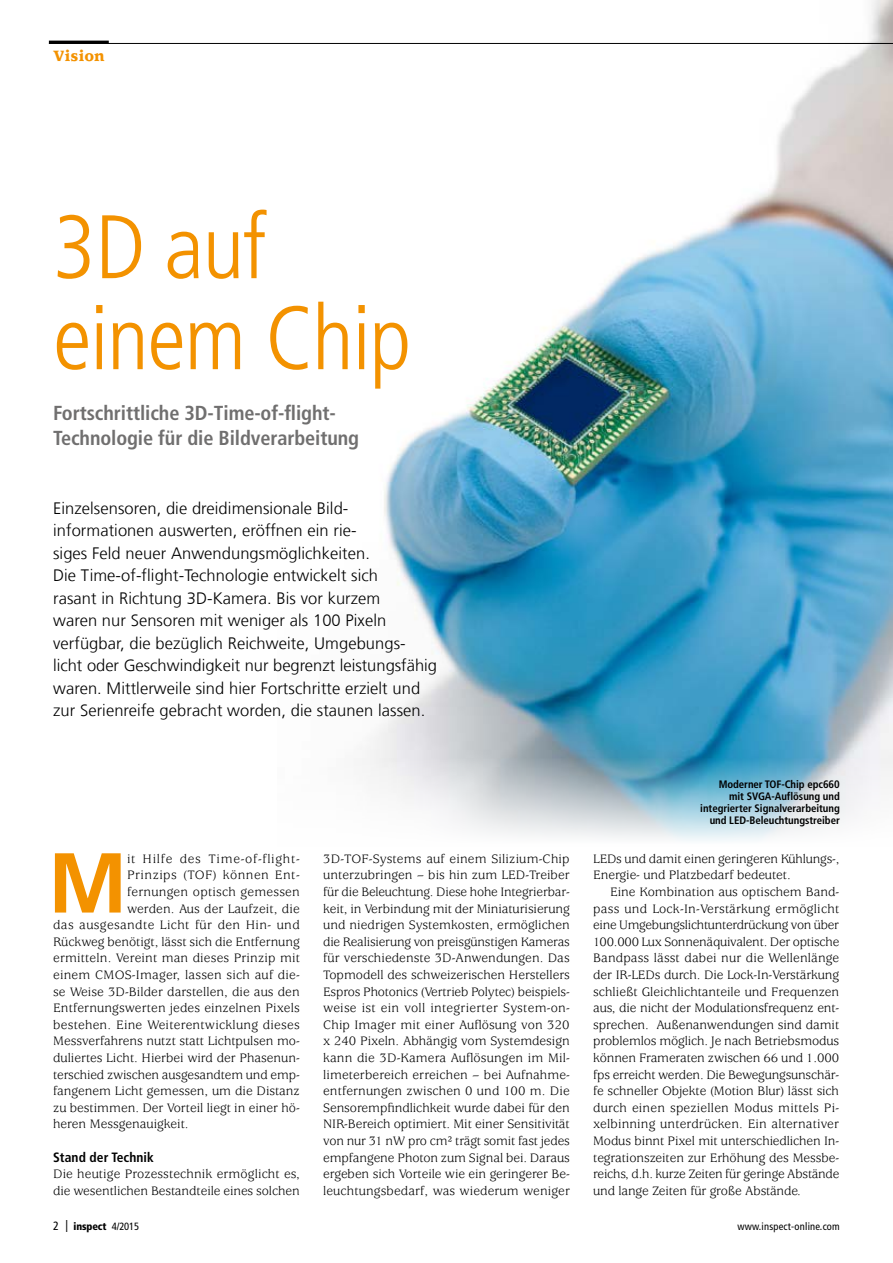
<style>
.page{position:relative;width:893px;height:1263px;background:#fff}
.page>*{position:absolute;margin:0;border:0;box-sizing:border-box;transform-origin:0 0}
.t1{font:300 condensed 90px/91.1px "Frutiger LT Com";letter-spacing:-.015em;color:#f39200}
.t2{font:700 84.9px "Frutiger LT Com";color:#f39200}
.t3{font:700 condensed 20.25px/25.5px "Frutiger LT Com";letter-spacing:-.005em;color:#706f6f}
.t4{font:300 16.5px/22.5px "Frutiger LT Com";letter-spacing:.005em;color:#000}
.t5{font:900 16.5px "Usherwood Std";letter-spacing:.01em;color:#f39200}
.t6{font:13.5px/16.6px "Usherwood Std";color:#000;text-align:justify}
.t7{font:13.5px "Usherwood Std";letter-spacing:.02em;color:#000}
.t8{font:13.5px "Usherwood Std";letter-spacing:.03em;color:#000}
.t9{font:13.5px "Usherwood Std";letter-spacing:.055em;color:#000}
.t10{font:13.5px "Usherwood Std";letter-spacing:.035em;color:#000}
.t11{font:700 condensed 13.5px "Frutiger LT Com";letter-spacing:.005em;color:#000}
.t12{font:700 condensed 10.8px/12px "Frutiger LT Com";letter-spacing:-.005em;color:#000;text-align:right}
.t13{font:condensed 10.5px "Frutiger LT Com";letter-spacing:.02em;color:#000}
.t14{font:900 condensed 10.5px "Frutiger LT Com";letter-spacing:-.01em;color:#000}
.s1{font-weight:400;font-size:12px}
.s2{font-weight:400}
</style>
<div class="page">
<img style="left:278px;top:0;width:615px;height:841px">
<hr style="left:49px;top:43px;width:844px;height:1px;background:#000">
<hr style="left:49px;top:41px;width:60px;height:3px;background:#000">
<p class="t5" style="left:53px;top:47px;width:53px">Vision</p>
<h1 class="t1" style="left:53px;top:203px;width:359px">3D auf einem Chip</h1>
<h3 class="t3" style="left:53px;top:400px;width:307px">Fortschrittliche 3D-Time-of-flight-<br>Technologie für die Bildverarbeitung</h3>
<p class="t4" style="left:53px;top:497px;width:385px">Einzelsensoren, die dreidimensionale Bild&shy;informationen auswerten, eröffnen ein rie-<br>siges Feld neuer Anwendungsmöglichkeiten.<br>Die Time-of-flight-Technologie entwickelt sich<br>rasant in Richtung 3D--Kamera. Bis vor kurzem<br>waren nur Sensoren mit weniger als 100 Pixeln verfügbar, die bezüglich Reichweite, Umgebungs&shy;licht oder Geschwindigkeit nur begrenzt leistungsfähig waren. Mittlerweile sind hier Fortschritte erzielt und zur Serienreife gebracht worden, die staunen lassen.</p>
<p class="t12" style="left:700px;top:778px;width:141px">Moderner TOF-Chip epc660<br>mit SVGA-Auflösung und integrierter Signalverarbeitung und LED-Beleuchtungstreiber</p>
<h2 class="t2" style="left:48px;top:833px;width:81px">M</h2>
<p class="t9" style="left:127px;top:851px;width:174px">it Hilfe des Time-of-flight-</p>
<p class="t10" style="left:127px;top:868px;width:174px">Prinzips (TOF) können Ent-</p>
<p class="t6" style="left:127px;top:884px;width:174px">fernungen optisch gemessen</p>
<p class="t6" style="left:127px;top:900px;width:174px">werden. Aus der Laufzeit, die</p>
<p class="t8" style="left:53px;top:917px;width:248px">das ausgesandte Licht für den Hin- und</p>
<p class="t6" style="left:53px;top:934px;width:248px">Rückweg benötigt, lässt sich die Entfernung</p>
<p class="t6" style="left:53px;top:950px;width:248px">ermitteln. Vereint man dieses Prinzip mit</p>
<p class="t6" style="left:53px;top:967px;width:248px">einem CMOS-Imager, lassen sich auf die-</p>
<p class="t6" style="left:53px;top:983px;width:248px">se Weise 3D-Bilder darstellen, die aus den</p>
<p class="t6" style="left:53px;top:1000px;width:248px">Entfernungswerten jedes einzelnen Pixels</p>
<p class="t7" style="left:53px;top:1017px;width:248px">bestehen. Eine Weiterentwicklung dieses</p>
<p class="t6" style="left:53px;top:1033px;width:248px">Messverfahrens nutzt statt Lichtpulsen mo-</p>
<p class="t6" style="left:53px;top:1050px;width:248px">duliertes Licht. Hierbei wird der Phasenun-</p>
<p class="t6" style="left:53px;top:1066px;width:248px">terschied zwischen ausgesandtem und emp-</p>
<p class="t6" style="left:53px;top:1083px;width:248px">fangenem Licht gemessen, um die Distanz</p>
<p class="t6" style="left:53px;top:1100px;width:248px">zu bestimmen. Der Vorteil liegt in einer hö-</p>
<p class="t6" style="left:53px;top:1116px;width:137px">heren Messgenauigkeit.</p>
<p class="t11" style="left:53px;top:1149px;width:102px">Stand der Technik</p>
<p class="t6" style="left:53px;top:1166px;width:248px">Die heutige Prozesstechnik ermöglicht es, die wesentlichen Bestandteile eines solchen</p>
<p class="t6" style="left:323px;top:851px;width:248px">3D-TOF-Systems auf einem Silizium-Chip unterzubringen – bis hin zum LED-Treiber für die Beleuchtung. Diese hohe Integrierbar&shy;keit, in Verbindung mit der Miniaturisierung und niedrigen Systemkosten, ermöglichen die Realisierung von preisgünstigen Kameras für verschiedenste 3D-Anwendungen. Das Topmodell des schweizerischen Herstellers Espros Photonics (Vertrieb Polytec) beispiels&shy;weise ist ein voll integrierter System-on-Chip Imager mit einer Auflösung von 320 x 240 Pixeln. Abhängig vom Systemdesign kann die 3D-Kamera Auflösungen im Mil&shy;limeterbereich erreichen – bei Aufnahme&shy;entfernungen zwischen 0 und 100 m. Die Sensorempfindlichkeit wurde dabei für den NIR-Bereich optimiert. Mit einer Sensitivität von nur 31 nW pro cm² trägt somit fast jedes empfangene Photon zum Signal bei. Daraus ergeben sich Vorteile wie ein geringerer Be&shy;leuchtungsbedarf, was wiederum weniger</p>
<p class="t6" style="left:593px;top:851px;width:248px">LEDs und damit einen geringeren Kühlungs-,<br>Energie- und Platzbedarf bedeutet.</p>
<p class="t6" style="left:593px;top:884px;width:248px;text-indent:17px">Eine Kombination aus optischem Band&shy;pass und Lock-In-Verstärkung ermöglicht eine Umgebungslichtunterdrückung von über 100.000 Lux Sonnenäquivalent. Der optische Bandpass lässt dabei nur die Wellenlänge der IR-LEDs durch. Die Lock-In-Verstärkung schließt Gleichlichtanteile und Frequenzen aus, die nicht der Modulationsfrequenz ent&shy;sprechen. Außenanwendungen sind damit problemlos möglich. Je nach Betriebsmodus können Frameraten zwischen 66 und 1.000 fps erreicht werden. Die Bewegungsunschär&shy;fe schneller Objekte (Motion Blur) lässt sich durch einen speziellen Modus mittels Pi&shy;xelbinning unterdrücken. Ein alternativer Modus binnt Pixel mit unterschiedlichen In&shy;tegrationszeiten zur Erhöhung des Messbe&shy;reichs, d.h. kurze Zeiten für geringe Abstände und lange Zeiten für große Abstände.</p>
<p class="t14" style="left:53px;top:1220px;width:88px"><span class="s1">2 |</span> inspect <span class="s2">4/2015</span></p>
<p class="t13" style="left:737px;top:1220px;width:104px">www.inspect-online.com</p>
</div>
